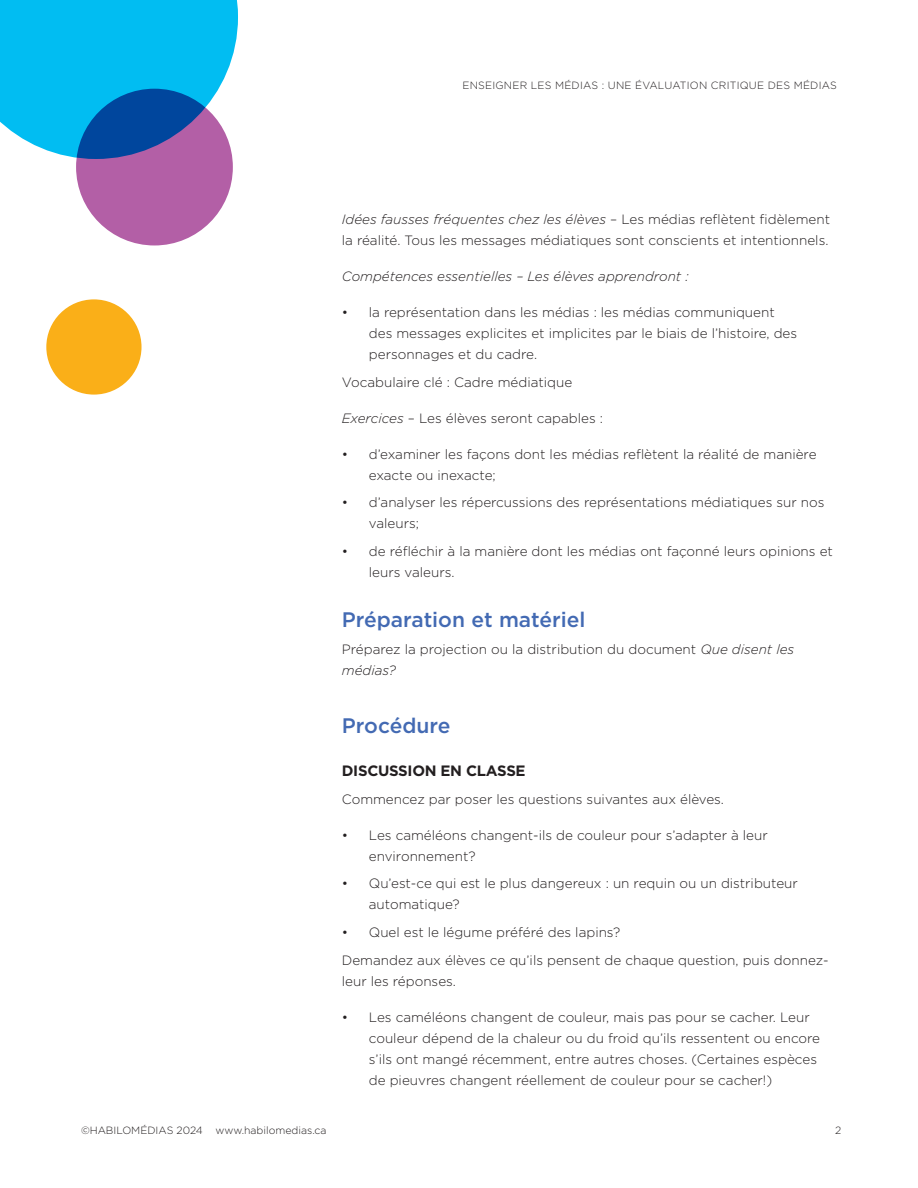
<style>
.page{position:relative;width:918px;height:1188px;background:#fff}
.page>*{position:absolute;margin:0;border:0;box-sizing:border-box;transform-origin:0 0}
.t1{font:500 21px "Gotham";color:#436ab3}
.t2{font:700 15px "Gotham";letter-spacing:-.02em;color:#231f20}
.t3{font:300 13.5px/21px "Gotham";color:#231f20}
.t4{font:italic 300 13.5px "Gotham";color:#231f20}
.t5{font:300 10.5px "Gotham";letter-spacing:.01em;color:#231f20}
.s1{font-style:italic}
</style>
<div class="page">
<div style="left:76px;top:89px;width:157px;height:156px;background:#b35fa6;border-radius:50%"></div>
<svg style="left:0;top:0;width:238px;height:159px;background:#20a9e0"></svg>
<div style="left:46px;top:299px;width:96px;height:96px;background:#faaf18;border-radius:50%"></div>
<p class="t5" style="left:462px;top:78px;width:376px">ENSEIGNER LES MÉDIAS : UNE ÉVALUATION CRITIQUE DES MÉDIAS</p>
<p class="t3" style="left:342px;top:208px;width:490px"><span class="s1">Idées fausses fréquentes chez les élèves</span> – Les médias reflètent fidèlement la réalité. Tous les messages médiatiques sont conscients et intentionnels.</p>
<p class="t4" style="left:342px;top:267px;width:348px">Compétences essentielles – Les élèves apprendront :</p>
<p class="t3" style="left:369px;top:301px;width:430px;text-indent:-27px">• la représentation dans les médias : les médias communiquent des messages explicites et implicites par le biais de l’histoire, des personnages et du cadre.</p>
<p class="t3" style="left:342px;top:371px;width:232px">Vocabulaire clé : Cadre médiatique</p>
<p class="t3" style="left:342px;top:407px;width:263px"><span class="s1">Exercices</span> – Les élèves seront capables :</p>
<p class="t3" style="left:369px;top:443px;width:449px;text-indent:-27px">• d’examiner les façons dont les médias reflètent la réalité de manière exacte ou inexacte;</p>
<p class="t3" style="left:369px;top:492px;width:457px;text-indent:-27px">• d’analyser les répercussions des représentations médiatiques sur nos valeurs;</p>
<p class="t3" style="left:369px;top:540px;width:466px;text-indent:-27px">• de réfléchir à la manière dont les médias ont façonné leurs opinions et leurs valeurs.</p>
<h1 class="t1" style="left:342px;top:605px;width:245px">Préparation et matériel</h1>
<p class="t3" style="left:342px;top:639px;width:454px">Préparez la projection ou la distribution du document <span class="s1">Que disent les médias?</span></p>
<h1 class="t1" style="left:342px;top:712px;width:110px">Procédure</h1>
<p class="t2" style="left:342px;top:761px;width:185px">DISCUSSION EN CLASSE</p>
<p class="t3" style="left:342px;top:788px;width:384px">Commencez par poser les questions suivantes aux élèves.</p>
<p class="t3" style="left:369px;top:824px;width:401px;text-indent:-27px">• Les caméléons changent-ils de couleur pour s’adapter à leur environnement?</p>
<p class="t3" style="left:369px;top:873px;width:431px;text-indent:-27px">• Qu’est-ce qui est le plus dangereux : un requin ou un distributeur automatique?</p>
<p class="t3" style="left:342px;top:918px;width:488px;line-height:27.8px">• Quel est le légume préféré des lapins?<br>Demandez aux élèves ce qu’ils pensent de chaque question, puis donnez-</p>
<p class="t3" style="left:342px;top:970px;width:116px">leur les réponses.</p>
<p class="t3" style="left:369px;top:1006px;width:453px;text-indent:-27px">• Les caméléons changent de couleur, mais pas pour se cacher. Leur couleur dépend de la chaleur ou du froid qu’ils ressentent ou encore s’ils ont mangé récemment, entre autres choses. (Certaines espèces de pieuvres changent réellement de couleur pour se cacher!)</p>
<p class="t5" style="left:81px;top:1123px;width:247px">©HABILOMÉDIAS 2024 www.habilomedias.ca</p>
<p class="t5" style="left:835px;top:1123px;width:8px">2</p>
</div>
